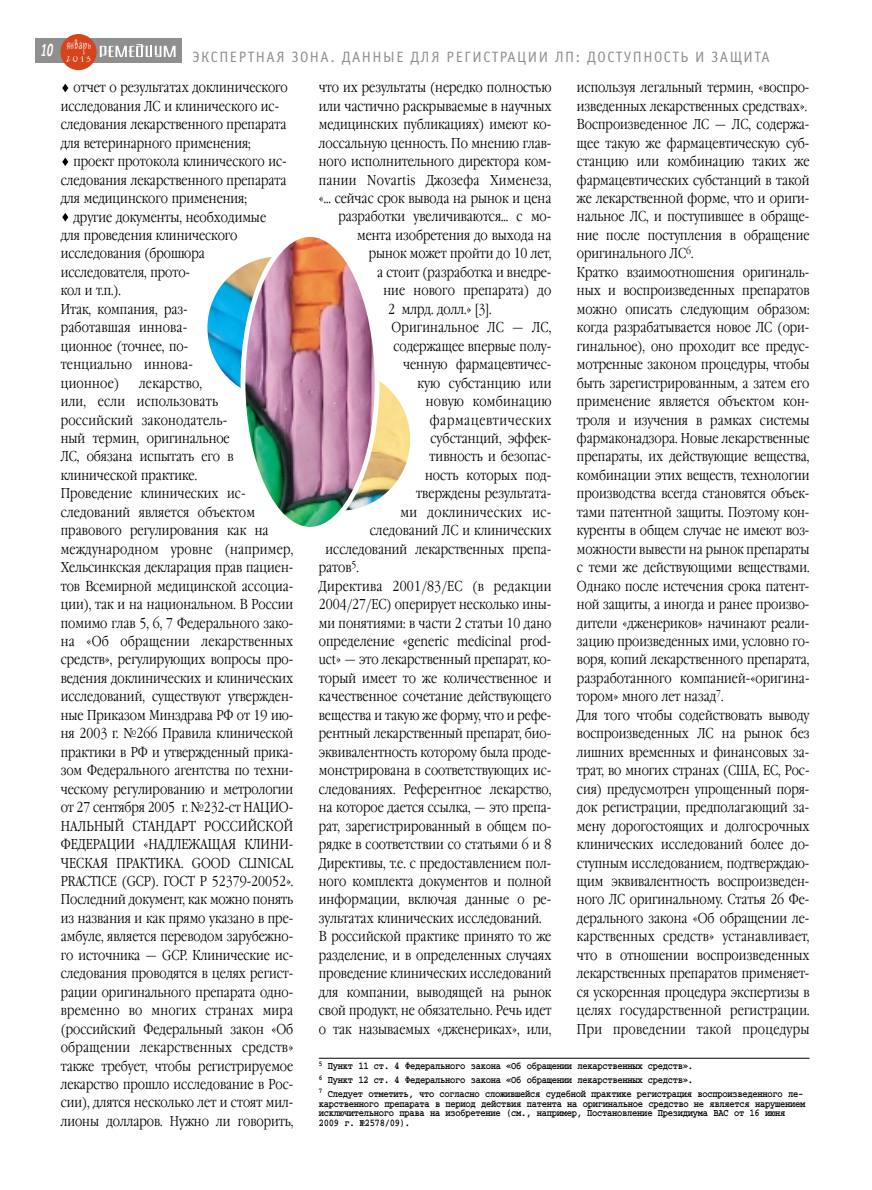
<style>
.page{position:relative;width:872px;height:1190px;background:#fff}
.page>*{position:absolute;margin:0;border:0;box-sizing:border-box;transform-origin:0 0}
.t1{font:italic 700 18px "Officina Sans C";color:#fff;scale:.65 1}
.t2{font:15px "Officina Sans C";letter-spacing:.1em;color:#8f8f8f}
.t3{font:300 14.25px/18.5px "Garamond Narrow C";color:#000}
.t4{font:300 14.25px "Garamond Narrow C";letter-spacing:.02em;color:#000}
.t5{font:300 14.25px "Garamond Narrow C";letter-spacing:.025em;color:#000}
.t6{font:300 14.25px "Garamond Narrow C";letter-spacing:.045em;color:#000}
.t7{font:12px "Jakob C";letter-spacing:.115em;color:#fff;scale:.59 1}
.t8{font:700 10.5px/13.8px "Courier C";letter-spacing:-.035em;color:#000;scale:.84 1}
.t9{font:7.8px "Jakob C";color:#fff}
</style>
<div class="page">
<svg style="left:62px;top:213px;width:6px;height:8px"></svg>
<svg style="left:62px;top:157px;width:6px;height:9px"></svg>
<svg style="left:62px;top:84px;width:6px;height:8px"></svg>
<div style="left:35px;top:39px;width:32px;height:24px;background:#8f8f8f"></div>
<div style="left:90px;top:39px;width:92px;height:24px;background:#8f8f8f"></div>
<svg style="left:100px;top:44px;width:75px;height:13px"></svg>
<div style="left:60px;top:34px;width:37px;height:36px;background:#d6441b;border-radius:50%"></div>
<hr style="left:319px;top:1057px;width:490px;height:1px;background:#000">
<svg style="left:207px;top:268px;width:204px;height:231px"></svg>
<img style="left:240px;top:236px;width:139px;height:291px">
<p class="t1" style="left:40px;top:44px;width:21px">10</p>
<p class="t7" style="left:67px;top:41px;width:43px">январь</p>
<p class="t9" style="left:66px;top:56px;width:26px">2013</p>
<p class="t2" style="left:192px;top:52px;width:579px">ЭКСПЕРТНАЯ ЗОНА. ДАННЫЕ ДЛЯ РЕГИСТРАЦИИ ЛП: ДОСТУПНОСТЬ И ЗАЩИТА</p>
<p class="t3" style="left:61px;top:80px;width:228px;text-indent:13px">отчет о результатах доклинического исследования ЛС и клинического ис&shy;следования лекарственного препарата для ветеринарного применения;</p>
<p class="t3" style="left:61px;top:154px;width:227px;text-align:justify;text-indent:13px">проект протокола клинического ис&shy;следования лекарственного препарата для медицинского применения;</p>
<p class="t3" style="left:61px;top:209px;width:207px;text-indent:13px">другие документы, необходимые для проведения клинического исследования (брошюра исследователя, прото-<br>кол и т.п.).<br>Итак, компания, раз-<br>работавшая иннова-<br>ционное (точнее, по-<br>тенциально иннова-<br>ционное)</p>
<p class="t3" style="left:61px;top:375px;width:234px;text-indent:78px">лекарство,<br>или, если использовать российский законодатель-<br>ный термин, оригинальное<br>ЛС, обязана испытать его в клинической практике.<br>Проведение клинических ис&shy;следований является объектом правового регулирования как на международном уровне (например, Хельсинкская декларация прав пациен&shy;тов Всемирной медицинской ассоциа&shy;ции), так и на национальном. В России помимо глав 5, 6, 7 Федерального зако&shy;на «Об обращении лекарственных средств», регулирующих вопросы про&shy;ведения доклинических и клинических исследований, существуют утвержден&shy;ные Приказом Минздрава РФ от 19 ию&shy;ня 2003 г. №266 Правила клинической практики в РФ и утвержденный прика&shy;зом Федерального агентства по техни&shy;ческому регулированию и метрологии от 27 сентября 2005 г. №232-ст НАЦИО-НАЛЬНЫЙ СТАНДАРТ РОССИЙСКОЙ ФЕДЕРАЦИИ «НАДЛЕЖАЩАЯ КЛИНИ-ЧЕСКАЯ ПРАКТИКА. GOOD CLINICAL PRACTICE (GCP). ГОСТ Р 52379-20052».<br>Последний документ, как можно понять из названия и как прямо указано в пре&shy;амбуле, является переводом зарубежно&shy;го источника — GCP. Клинические ис&shy;следования проводятся в целях регист&shy;рации оригинального препарата одно&shy;временно во многих странах мира (российский Федеральный закон «Об обращении лекарственных средств» также требует, чтобы регистрируемое лекарство прошло исследование в Рос&shy;сии), длятся несколько лет и стоят мил&shy;лионы долларов. Нужно ли говорить,</p>
<p class="t3" style="left:319px;top:80px;width:234px">что их результаты (нередко полностью</p>
<p class="t3" style="left:319px;top:98px;width:234px">или частично раскрываемые в научных</p>
<p class="t3" style="left:319px;top:117px;width:234px">медицинских публикациях) имеют ко-</p>
<p class="t3" style="left:319px;top:135px;width:234px">лоссальную ценность. По мнению глав-</p>
<p class="t3" style="left:319px;top:154px;width:234px">ного исполнительного директора ком-</p>
<p class="t4" style="left:319px;top:175px;width:234px">пании Novartis Джозефа Хименеза,</p>
<p class="t3" style="left:319px;top:190px;width:234px">«… сейчас срок вывода на рынок и цена</p>
<p class="t3" style="left:338px;top:209px;width:214px">разработки увеличиваются… с мо-</p>
<p class="t3" style="left:357px;top:227px;width:196px">мента изобретения до выхода на</p>
<p class="t3" style="left:369px;top:246px;width:184px">рынок может пройти до 10 лет,</p>
<p class="t3" style="left:377px;top:264px;width:176px">а стоит (разработка и внедре-</p>
<p class="t3" style="left:383px;top:283px;width:169px">ние нового препарата) до</p>
<p class="t3" style="left:388px;top:301px;width:105px">2 млрд. долл.» [3].</p>
<p class="t3" style="left:391px;top:320px;width:161px">Оригинальное ЛС — ЛС,</p>
<p class="t3" style="left:393px;top:338px;width:159px">содержащее впервые полу-</p>
<p class="t3" style="left:403px;top:357px;width:150px">ченную фармацевтичес-</p>
<p class="t3" style="left:417px;top:375px;width:135px">кую субстанцию или</p>
<p class="t4" style="left:426px;top:396px;width:127px">новую комбинацию</p>
<p class="t6" style="left:430px;top:415px;width:123px">фармацевтических</p>
<p class="t3" style="left:430px;top:430px;width:122px">субстанций, эффек-</p>
<p class="t3" style="left:429px;top:449px;width:123px">тивность и безопас-</p>
<p class="t3" style="left:425px;top:467px;width:128px">ность которых под-</p>
<p class="t3" style="left:416px;top:486px;width:137px">тверждены результата-</p>
<p class="t5" style="left:400px;top:507px;width:152px">ми доклинических ис-</p>
<p class="t3" style="left:370px;top:523px;width:183px">следований ЛС и клинических</p>
<p class="t3" style="left:325px;top:541px;width:227px">исследований лекарственных препа-</p>
<p class="t3" style="left:319px;top:559px;width:41px">ратов<sup>5</sup>.</p>
<p class="t4" style="left:319px;top:581px;width:234px">Директива 2001/83/ЕС (в редакции</p>
<p class="t3" style="left:319px;top:596px;width:234px">2004/27/ЕС) оперирует несколько ины-</p>
<p class="t3" style="left:319px;top:615px;width:234px">ми понятиями: в части 2 статьи 10 дано</p>
<p class="t3" style="left:319px;top:633px;width:234px">определение «generic medicinal prod-</p>
<p class="t3" style="left:319px;top:652px;width:234px">uct» — это лекарственный препарат, ко-</p>
<p class="t3" style="left:319px;top:670px;width:234px">торый имеет то же количественное и</p>
<p class="t3" style="left:319px;top:689px;width:234px">качественное сочетание действующего</p>
<p class="t3" style="left:319px;top:707px;width:234px">вещества и такую же форму, что и рефе-</p>
<p class="t3" style="left:319px;top:726px;width:234px">рентный лекарственный препарат, био-</p>
<p class="t3" style="left:319px;top:744px;width:234px">эквивалентность которому была проде-</p>
<p class="t3" style="left:319px;top:762px;width:234px">монстрирована в соответствующих ис-</p>
<p class="t3" style="left:319px;top:781px;width:234px">следованиях. Референтное лекарство,</p>
<p class="t3" style="left:319px;top:799px;width:234px">на которое дается ссылка, — это препа-</p>
<p class="t3" style="left:319px;top:818px;width:234px">рат, зарегистрированный в общем по-</p>
<p class="t3" style="left:319px;top:836px;width:234px">рядке в соответствии со статьями 6 и 8</p>
<p class="t3" style="left:319px;top:855px;width:234px">Директивы, т.е. с предоставлением пол-</p>
<p class="t3" style="left:319px;top:873px;width:234px">ного комплекта документов и полной</p>
<p class="t3" style="left:319px;top:892px;width:234px">информации, включая данные о ре-</p>
<p class="t3" style="left:319px;top:910px;width:224px">зультатах клинических исследований.</p>
<p class="t3" style="left:319px;top:928px;width:234px">В российской практике принято то же</p>
<p class="t3" style="left:319px;top:947px;width:234px">разделение, и в определенных случаях</p>
<p class="t3" style="left:319px;top:965px;width:234px">проведение клинических исследований</p>
<p class="t3" style="left:319px;top:984px;width:234px">для компании, выводящей на рынок</p>
<p class="t3" style="left:319px;top:1002px;width:234px">свой продукт, не обязательно. Речь идет</p>
<p class="t3" style="left:319px;top:1021px;width:234px">о так называемых «дженериках», или,</p>
<p class="t3" style="left:577px;top:80px;width:234px">используя легальный термин, «воспро&shy;изведенных лекарственных средствах».<br>Воспроизведенное ЛС — ЛС, содержа&shy;щее такую же фармацевтическую суб&shy;станцию или комбинацию таких же фармацевтических субстанций в такой же лекарственной форме, что и ориги&shy;нальное ЛС, и поступившее в обраще&shy;ние после поступления в обращение оригинального ЛС<sup>6</sup>.<br>Кратко взаимоотношения оригиналь&shy;ных и воспроизведенных препаратов можно описать следующим образом: когда разрабатывается новое ЛС (ори&shy;гинальное), оно проходит все предус&shy;мотренные законом процедуры, чтобы быть зарегистрированным, а затем его применение является объектом кон&shy;троля и изучения в рамках системы фармаконадзора. Новые лекарственные препараты, их действующие вещества, комбинации этих веществ, технологии производства всегда становятся объек&shy;тами патентной защиты. Поэтому кон&shy;куренты в общем случае не имеют воз&shy;можности вывести на рынок препараты с теми же действующими веществами.<br>Однако после истечения срока патент&shy;ной защиты, а иногда и ранее произво&shy;дители «дженериков» начинают реали&shy;зацию произведенных ими, условно го&shy;воря, копий лекарственного препарата, разработанного компанией-«оригина&shy;тором» много лет назад<sup>7</sup>.<br>Для того чтобы содействовать выводу воспроизведенных ЛС на рынок без лишних временных и финансовых за&shy;трат, во многих странах (США, ЕС, Рос&shy;сия) предусмотрен упрощенный поря&shy;док регистрации, предполагающий за&shy;мену дорогостоящих и долгосрочных клинических исследований более до&shy;ступным исследованием, подтверждаю&shy;щим эквивалентность воспроизведен&shy;ного ЛС оригинальному. Статья 26 Фе&shy;дерального закона «Об обращении ле&shy;карственных средств» устанавливает, что в отношении воспроизведенных лекарственных препаратов применяет&shy;ся ускоренная процедура экспертизы в целях государственной регистрации.<br>При проведении такой процедуры</p>
<p class="t8" style="left:319px;top:1059px;width:578px"><sup>5</sup> Пункт 11 ст. 4 Федерального закона «Об обращении лекарственных средств».<br><sup>6</sup> Пункт 12 ст. 4 Федерального закона «Об обращении лекарственных средств».<br><sup>7</sup> Следует отметить, что согласно сложившейся судебной практике регистрация воспроизведенного ле-</p>
<p class="t8" style="left:319px;top:1099px;width:580px;line-height:9.6px">карственного препарата в период действия патента на оригинальное средство не является нарушением исключительного права на изобретение (см., например, Постановление Президиума ВАС от 16 июня<br>2009 г. №2578/09).</p>
</div>
